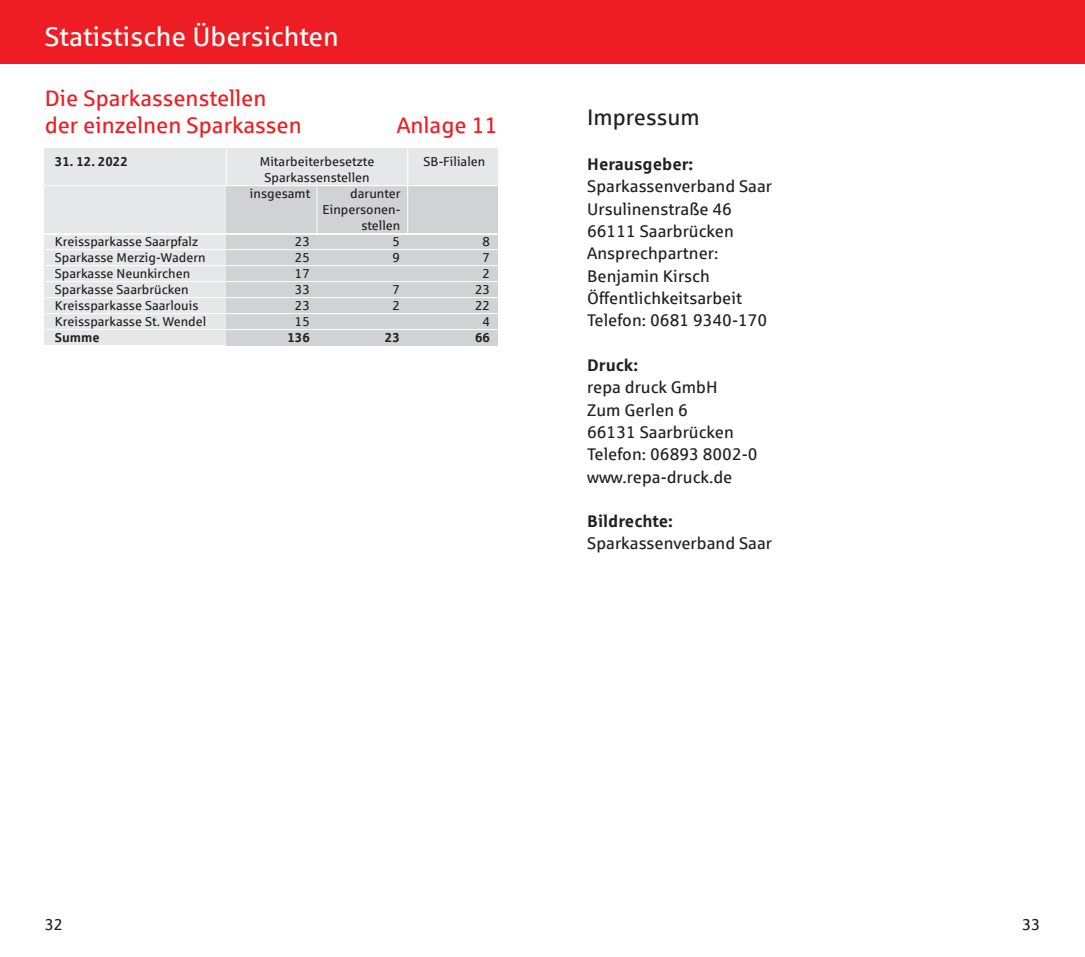
<style>
.page{position:relative;width:1085px;height:957px;background:#fff}
.page>*{position:absolute;margin:0;border:0;box-sizing:border-box;transform-origin:0 0}
.ueber_klein{font:27px "Sparkasse Rgr";color:#fff}
.ueber10pt{font:22.5px/27px "Sparkasse Rgr";color:#ee1d23}
.ueber_klein-2{font:22.5px "Sparkasse Rgr";color:#231f20}
.bu{font:16.88px "Sparkasse Rgr";color:#231f20}
.bu-2{font:700 16.88px "Sparkasse Rg";color:#231f20}
.ueber_klein-3{font:15.75px "Sparkasse Rgr";color:#231f20}
.tabelle_tab3{font:13.05px "Sparkasse Rgr";color:#231f20}
.tabelle_tab3-2{font:700 13.05px "Sparkasse Rg";color:#231f20}
</style>
<div class="page">
<div style="left:0;top:0;width:1084px;height:64px;background:#ee1d23"></div>
<div style="left:45px;top:148px;width:452px;height:197px;background:#e6e7e9"></div>
<div style="left:226px;top:186px;width:90px;height:159px;background:#d1d2d4"></div>
<div style="left:316px;top:186px;width:91px;height:159px;background:#d1d2d4"></div>
<div style="left:407px;top:186px;width:90px;height:159px;background:#d1d2d4"></div>
<hr style="left:226px;top:148px;width:1px;height:38px;background:#fff">
<hr style="left:407px;top:148px;width:1px;height:86px;background:#fff">
<hr style="left:316px;top:186px;width:1px;height:48px;background:#fff">
<hr style="left:34px;top:185px;width:463px;height:1px;background:#fff">
<hr style="left:45px;top:233px;width:452px;height:2px;background:#fff">
<hr style="left:45px;top:249px;width:452px;height:1px;background:#fff">
<hr style="left:45px;top:265px;width:452px;height:1px;background:#fff">
<hr style="left:45px;top:281px;width:452px;height:1px;background:#fff">
<hr style="left:45px;top:297px;width:452px;height:1px;background:#fff">
<hr style="left:45px;top:313px;width:452px;height:1px;background:#fff">
<hr style="left:45px;top:329px;width:452px;height:1px;background:#fff">
<p class="ueber_klein" style="left:45px;top:20px;width:295px">Statistische Übersichten</p>
<p class="ueber10pt" style="left:45px;top:84px;width:258px">Die Sparkassenstellen der einzelnen Sparkassen</p>
<p class="ueber10pt" style="left:397px;top:111px;width:102px">Anlage 11</p>
<p class="tabelle_tab3-2" style="left:55px;top:153px;width:74px">31. 12. 2022</p>
<p class="tabelle_tab3" style="left:260px;top:153px;width:116px">Mitarbeiterbesetzte</p>
<p class="tabelle_tab3" style="left:423px;top:153px;width:63px">SB-Filialen</p>
<p class="tabelle_tab3" style="left:264px;top:169px;width:107px">Sparkassenstellen</p>
<p class="tabelle_tab3" style="left:250px;top:185px;width:62px">insgesamt</p>
<p class="tabelle_tab3" style="left:350px;top:185px;width:52px">darunter</p>
<p class="tabelle_tab3" style="left:322px;top:201px;width:79px">Einpersonen-</p>
<p class="tabelle_tab3" style="left:361px;top:217px;width:40px">stellen</p>
<p class="tabelle_tab3" style="left:55px;top:233px;width:145px">Kreissparkasse Saarpfalz</p>
<p class="tabelle_tab3" style="left:55px;top:249px;width:152px">Sparkasse Merzig-Wadern</p>
<p class="tabelle_tab3" style="left:55px;top:265px;width:137px">Sparkasse Neunkirchen</p>
<p class="tabelle_tab3" style="left:55px;top:281px;width:135px">Sparkasse Saarbrücken</p>
<p class="tabelle_tab3" style="left:55px;top:297px;width:145px">Kreissparkasse Saarlouis</p>
<p class="tabelle_tab3" style="left:55px;top:313px;width:153px">Kreissparkasse St. Wendel</p>
<p class="tabelle_tab3-2" style="left:55px;top:329px;width:46px">Summe</p>
<p class="tabelle_tab3" style="left:295px;top:233px;width:16px">23</p>
<p class="tabelle_tab3" style="left:392px;top:233px;width:9px">5</p>
<p class="tabelle_tab3" style="left:482px;top:233px;width:9px">8</p>
<p class="tabelle_tab3" style="left:295px;top:249px;width:16px">25</p>
<p class="tabelle_tab3" style="left:392px;top:249px;width:9px">9</p>
<p class="tabelle_tab3" style="left:482px;top:249px;width:9px">7</p>
<p class="tabelle_tab3" style="left:295px;top:265px;width:16px">17</p>
<p class="tabelle_tab3" style="left:482px;top:265px;width:9px">2</p>
<p class="tabelle_tab3" style="left:295px;top:281px;width:16px">33</p>
<p class="tabelle_tab3" style="left:392px;top:281px;width:9px">7</p>
<p class="tabelle_tab3" style="left:475px;top:281px;width:16px">23</p>
<p class="tabelle_tab3" style="left:295px;top:297px;width:16px">23</p>
<p class="tabelle_tab3" style="left:392px;top:297px;width:9px">2</p>
<p class="tabelle_tab3" style="left:475px;top:297px;width:16px">22</p>
<p class="tabelle_tab3" style="left:295px;top:313px;width:16px">15</p>
<p class="tabelle_tab3" style="left:482px;top:313px;width:9px">4</p>
<p class="tabelle_tab3-2" style="left:287px;top:329px;width:24px">136</p>
<p class="tabelle_tab3-2" style="left:385px;top:329px;width:16px">23</p>
<p class="tabelle_tab3-2" style="left:475px;top:329px;width:16px">66</p>
<p class="ueber_klein-2" style="left:587px;top:104px;width:114px">Impressum</p>
<p class="bu-2" style="left:587px;top:153px;width:107px">Herausgeber:</p>
<p class="bu" style="left:587px;top:176px;width:186px">Sparkassenverband Saar</p>
<p class="bu" style="left:587px;top:198px;width:146px">Ursulinenstraße 46</p>
<p class="bu" style="left:587px;top:221px;width:148px">66111 Saarbrücken</p>
<p class="bu" style="left:587px;top:243px;width:133px">Ansprechpartner:</p>
<p class="bu" style="left:587px;top:265px;width:124px">Benjamin Kirsch</p>
<p class="bu" style="left:587px;top:288px;width:156px">Öffentlichkeitsarbeit</p>
<p class="bu" style="left:587px;top:310px;width:182px">Telefon: 0681 9340-170</p>
<p class="bu-2" style="left:587px;top:354px;width:52px">Druck:</p>
<p class="bu" style="left:587px;top:377px;width:132px">repa druck GmbH</p>
<p class="bu" style="left:587px;top:399px;width:102px">Zum Gerlen 6</p>
<p class="bu" style="left:587px;top:421px;width:148px">66131 Saarbrücken</p>
<p class="bu" style="left:587px;top:444px;width:172px">Telefon: 06893 8002-0</p>
<p class="bu" style="left:587px;top:466px;width:147px">www.repa-druck.de</p>
<p class="bu-2" style="left:587px;top:510px;width:87px">Bildrechte:</p>
<p class="bu" style="left:587px;top:533px;width:186px">Sparkassenverband Saar</p>
<p class="ueber_klein-3" style="left:45px;top:915px;width:20px">32</p>
<p class="ueber_klein-3" style="left:1021px;top:915px;width:20px">33</p>
</div>
